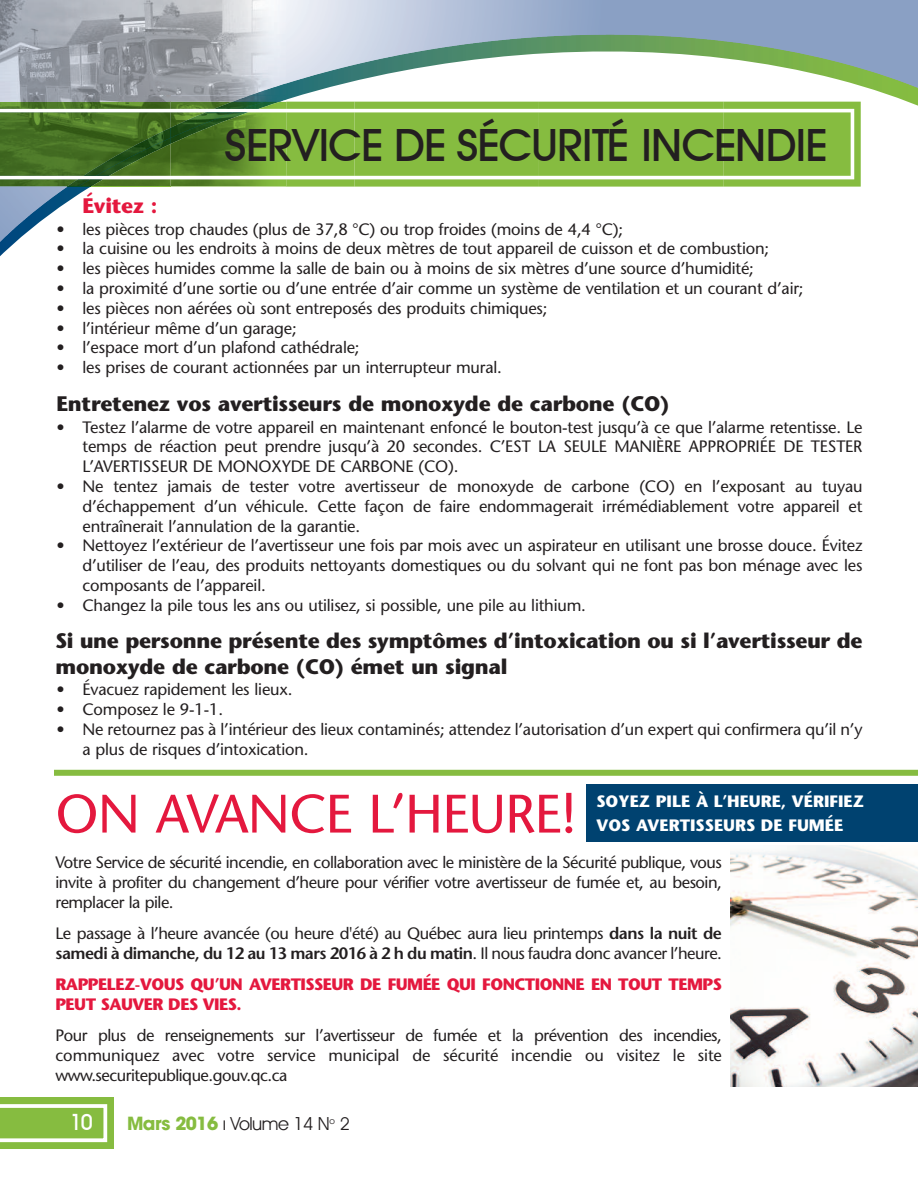
<style>
.page{position:relative;width:918px;height:1188px;background:#fff}
.page>*{position:absolute;margin:0;border:0;box-sizing:border-box;transform-origin:0 0}
.t1{font:54px "Stone Sans";letter-spacing:-.01em;color:#e4183e}
.t2{font:47.7px "Avant Garde Md ITCTT";letter-spacing:-.025em;color:#231f20}
.t3{font:24px "Avant Garde Md ITCTT";color:#fff}
.t4{font:700 21px/25.2px "Stone Sans";letter-spacing:-.015em;color:#231f20}
.t5{font:700 21px "Stone Sans";letter-spacing:-.015em;color:#e4183e}
.t6{font:18px "Avant Garde Bk BT Book";letter-spacing:-.03em;color:#231f20}
.t7{font:16.5px/19.8px "Stone Sans";letter-spacing:-.01em;color:#231f20;text-align:justify}
.t8{font:16.5px/19.8px "Stone Sans";letter-spacing:-.03em;color:#231f20}
.t9{font:700 16.5px/19.8px "Stone Sans";letter-spacing:-.03em;color:#e4183e}
.t10{font:700 16.5px/24px "Stone Sans";color:#fff}
.s1{font-weight:600}
.s2{font-family:"Avant Garde";font-weight:700;color:#86bc40}
</style>
<div class="page">
<div style="left:586px;top:785px;width:331px;height:57px;background:#004270"></div>
<div style="left:0;top:1097px;width:114px;height:52px;background:#86bc40"></div>
<svg style="left:0;top:1104px;width:107px;height:38px"></svg>
<img style="left:0;top:4px;width:918px;height:252px">
<svg style="left:0;top:109px;width:170px;height:45px;background:#527a33"></svg>
<img style="left:0;top:0;width:286px;height:96px">
<img style="left:250px;top:83px;width:36px;height:12px">
<img style="left:286px;top:0;width:69px;height:83px">
<img style="left:355px;top:0;width:184px;height:65px">
<img style="left:539px;top:0;width:184px;height:41px">
<img style="left:809px;top:55px;width:99px;height:29px">
<img style="left:908px;top:0;width:10px;height:88px">
<img style="left:0;top:154px;width:79px;height:32px">
<img style="left:79px;top:154px;width:13px;height:32px">
<img style="left:92px;top:154px;width:78px;height:32px">
<img style="left:0;top:186px;width:68px;height:1px">
<svg style="left:68px;top:186px;width:23px;height:1px"></svg>
<hr style="left:91px;top:186px;width:79px;height:1px;background:#86bc40">
<img style="left:0;top:96px;width:170px;height:6px">
<img style="left:0;top:227px;width:16px;height:15px">
<svg style="left:170px;top:95px;width:691px;height:92px;background:#91bd5a"></svg>
<div style="left:54px;top:770px;width:864px;height:6px;background:#86bc40"></div>
<img style="left:730px;top:845px;width:188px;height:242px">
<h2 class="t2" style="left:225px;top:117px;width:604px">SERVICE DE SÉCURITÉ INCENDIE</h2>
<p class="t5" style="left:82px;top:197px;width:77px">Évitez :</p>
<p class="t7" style="left:57px;top:221px;width:568px">• les pièces trop chaudes (plus de 37,8 °C) ou trop froides (moins de 4,4 °C);</p>
<p class="t7" style="left:57px;top:240px;width:714px">• la cuisine ou les endroits à moins de deux mètres de tout appareil de cuisson et de combustion;</p>
<p class="t7" style="left:57px;top:260px;width:699px">• les pièces humides comme la salle de bain ou à moins de six mètres d’une source d’humidité;</p>
<p class="t7" style="left:57px;top:280px;width:749px">• la proximité d’une sortie ou d’une entrée d’air comme un système de ventilation et un courant d’air;</p>
<p class="t7" style="left:57px;top:300px;width:492px">• les pièces non aérées où sont entreposés des produits chimiques;</p>
<p class="t7" style="left:57px;top:320px;width:242px">• l’intérieur même d’un garage;</p>
<p class="t7" style="left:57px;top:339px;width:305px">• l’espace mort d’un plafond cathédrale;</p>
<p class="t7" style="left:57px;top:359px;width:447px">• les prises de courant actionnées par un interrupteur mural.</p>
<p class="t4" style="left:57px;top:393px;width:614px">Entretenez vos avertisseurs de monoxyde de carbone (CO)</p>
<p class="t7" style="left:83px;top:419px;width:782px;text-indent:-26px">• Testez l’alarme de votre appareil en maintenant enfoncé le bouton-test jusqu’à ce que l’alarme retentisse. Le temps de réaction peut prendre jusqu’à 20 secondes. C’EST LA SEULE MANIÈRE APPROPRIÉE DE TESTER L’AVERTISSEUR DE MONOXYDE DE CARBONE (CO).</p>
<p class="t7" style="left:83px;top:478px;width:782px;text-indent:-26px">• Ne tentez jamais de tester votre avertisseur de monoxyde de carbone (CO) en l’exposant au tuyau d’échappement d’un véhicule. Cette façon de faire endommagerait irrémédiablement votre appareil et entraînerait l’annulation de la garantie.</p>
<p class="t7" style="left:83px;top:538px;width:782px;text-indent:-26px">• Nettoyez l’extérieur de l’avertisseur une fois par mois avec un aspirateur en utilisant une brosse douce. Évitez d’utiliser de l’eau, des produits nettoyants domestiques ou du solvant qui ne font pas bon ménage avec les composants de l’appareil.</p>
<p class="t7" style="left:57px;top:597px;width:531px">• Changez la pile tous les ans ou utilisez, si possible, une pile au lithium.</p>
<p class="t4" style="left:56px;top:631px;width:809px">Si une personne présente des symptômes d’intoxication ou si l’avertisseur de monoxyde de carbone (CO) émet un signal</p>
<p class="t7" style="left:57px;top:682px;width:237px">• Évacuez rapidement les lieux.</p>
<p class="t7" style="left:57px;top:701px;width:168px">• Composez le 9-1-1.</p>
<p class="t7" style="left:83px;top:721px;width:782px;text-indent:-26px">• Ne retournez pas à l’intérieur des lieux contaminés; attendez l’autorisation d’un expert qui confirmera qu’il n’y a plus de risques d’intoxication.</p>
<h1 class="t1" style="left:56px;top:793px;width:523px">ON AVANCE L’HEURE!</h1>
<p class="t10" style="left:596px;top:791px;width:269px">SOYEZ PILE À L’HEURE, VÉRIFIEZ<br>VOS AVERTISSEURS DE FUMÉE</p>
<p class="t7" style="left:55px;top:854px;width:668px">Votre Service de sécurité incendie, en collaboration avec le ministère de la Sécurité publique, vous invite à profiter du changement d’heure pour vérifier votre avertisseur de fumée et, au besoin, remplacer la pile.</p>
<p class="t8" style="left:55px;top:925px;width:668px">Le passage à l’heure avancée (ou heure d'été) au Québec aura lieu printemps <span class="s1">dans la nuit de samedi à dimanche, du 12 au 13 mars 2016 à 2 h du matin</span>. Il nous faudra donc avancer l’heure.</p>
<p class="t9" style="left:55px;top:976px;width:668px">RAPPELEZ-VOUS QU’UN AVERTISSEUR DE FUMÉE QUI FONCTIONNE EN TOUT TEMPS<br>PEUT SAUVER DES VIES.</p>
<p class="t7" style="left:55px;top:1027px;width:668px">Pour plus de renseignements sur l’avertisseur de fumée et la prévention des incendies, communiquez avec votre service municipal de sécurité incendie ou visitez le site www.securitepublique.gouv.qc.ca</p>
<h3 class="t3" style="left:70px;top:1108px;width:25px">10</h3>
<p class="t6" style="left:127px;top:1117px;width:224px"><span class="s2">Mars 2016</span> ı Volume 14 N<sup>o</sup> 2</p>
</div>
